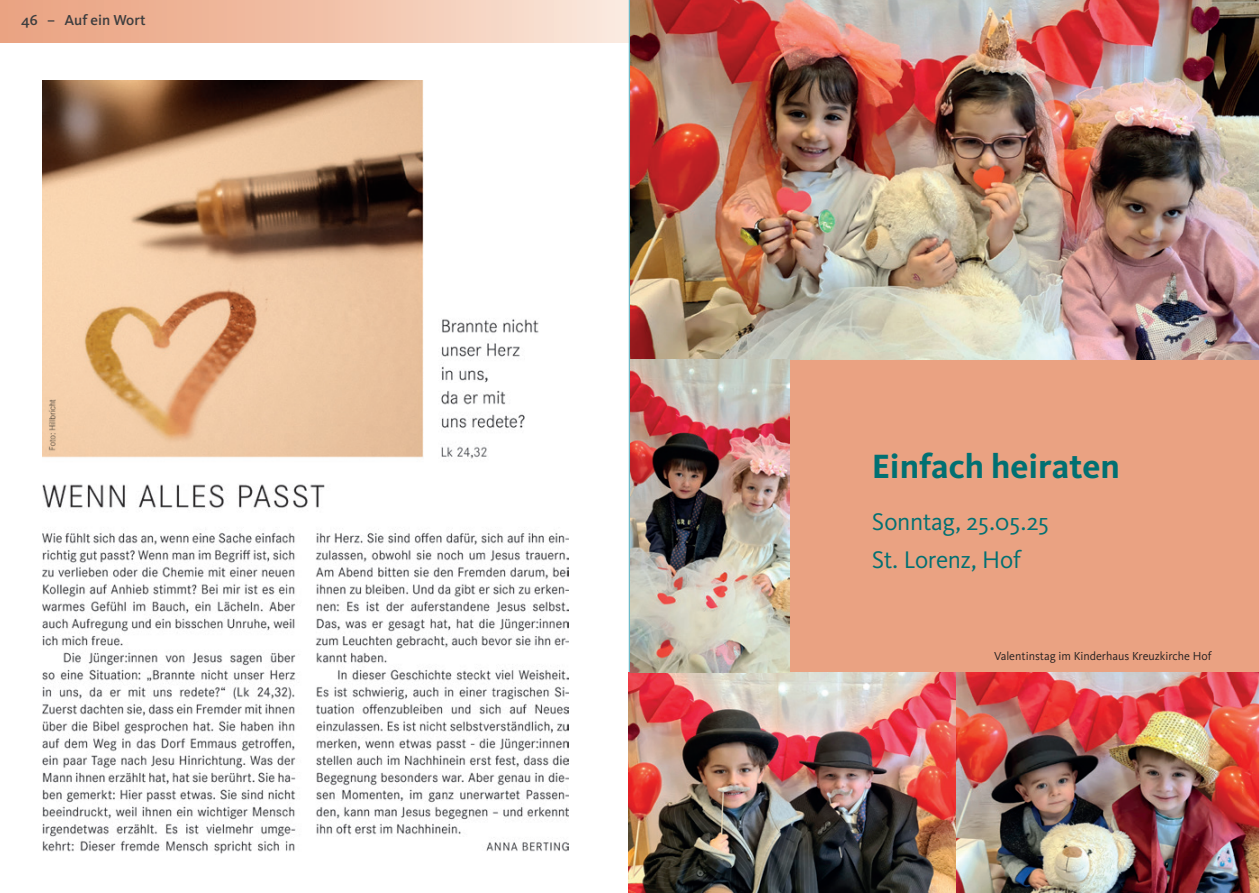
<style>
.page{position:relative;width:1259px;height:893px;background:#fff}
.page>*{position:absolute;margin:0;border:0;box-sizing:border-box;transform-origin:0 0}
.t1{font:700 34.95px "Kievit OT";color:#017072}
.t2{font:24.9px/38.2px "Kievit OT";letter-spacing:-.02em;color:#017072}
.t3{font:500 15px "Kievit OT";color:#3e3e3f}
.t4{font:12px "Kievit OT";color:#231f20}
</style>
<div class="page">
<div style="left:0;top:0;width:629px;height:43px;background:linear-gradient(to right,#e99e7b,#fae7db)"></div>
<div style="left:629px;top:0;width:630px;height:672px;background:#eaa282"></div>
<img style="left:43px;top:81px;width:526px;height:773px">
<img style="left:629px;top:672px;width:630px;height:221px">
<img style="left:630px;top:0;width:629px;height:359px">
<img style="left:630px;top:360px;width:159px;height:312px">
<p class="t3" style="left:21px;top:11px;width:126px">46 – Auf ein Wort</p>
<h1 class="t1" style="left:872px;top:446px;width:250px">Einfach heiraten</h1>
<h2 class="t2" style="left:872px;top:503px;width:178px">Sonntag, 25.05.25<br>St. Lorenz, Hof</h2>
<p class="t4" style="left:994px;top:649px;width:219px">Valentinstag im Kinderhaus Kreuzkirche Hof</p>
</div>
